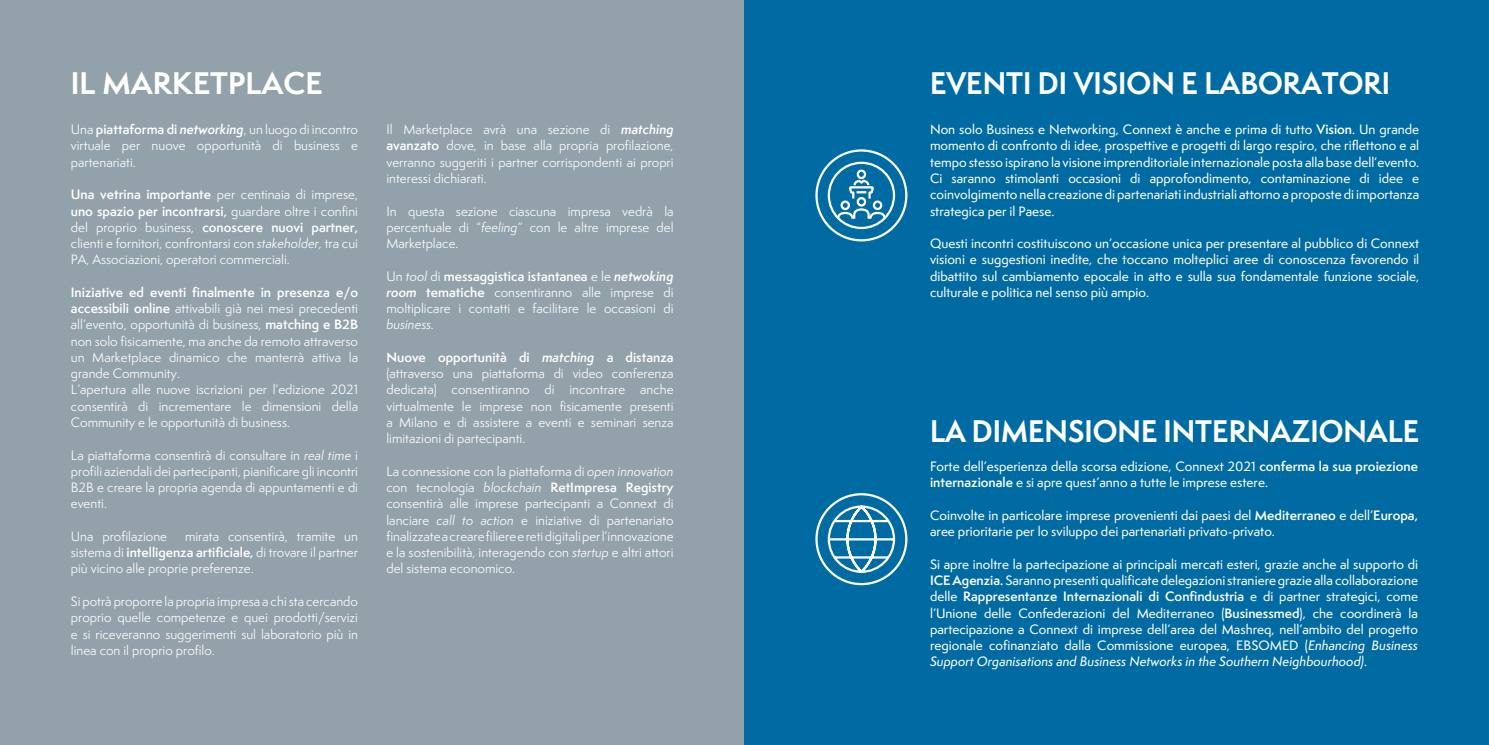
<style>
.page{position:relative;width:1489px;height:745px;background:#fff}
.page>*{position:absolute;margin:0;border:0;box-sizing:border-box;transform-origin:0 0}
.t1{font:700 28.75px "Semplicita Pro";color:#fff;scale:.95 1}
.t2{font:700 28.75px "Semplicita Pro";color:#fff}
.t3{font:12.5px/16.2px "Semplicita Pro";color:#fff;text-align:justify}
.t4{font:500 12.5px/16.2px "Semplicita Pro";color:#fff;text-align:justify}
.t5{font:12.5px "Semplicita Pro Med It";color:#fff}
.t6{font:italic 12.5px "Semplicita Pro";color:#fff}
.s1{font-weight:600}
.s2{font-weight:600;font-style:italic}
.s3{font-style:italic}
.s4{font-family:"Semplicita Pro Med It";font-weight:400}
.s5{font-family:"Semplicita Pro";font-weight:500}
</style>
<div class="page">
<div style="left:0;top:0;width:744px;height:744px;background:#93a1aa"></div>
<div style="left:744px;top:0;width:744px;height:744px;background:#006ba3"></div>
<svg style="left:815px;top:149px;width:93px;height:93px"></svg>
<div style="left:815px;top:493px;width:92px;height:92px;border:2px solid #fff;border-radius:50%"></div>
<svg style="left:826px;top:503px;width:70px;height:71px"></svg>
<h1 class="t2" style="left:71px;top:62px;width:253px">IL MARKETPLACE</h1>
<p class="t3" style="left:71px;top:121px;width:289px">Una <span class="s1">piattaforma di</span> <span class="s2">networking</span>, un luogo di incontro virtuale per nuove opportunità di business e partenariati.</p>
<p class="t3" style="left:71px;top:186px;width:289px"><span class="s1">Una vetrina importante</span> per centinaia di imprese, <span class="s1">uno spazio per incontrarsi,</span> guardare oltre i confini del proprio business, <span class="s1">conoscere nuovi partner, </span>clienti e fornitori, confrontarsi con <span class="s3">stakeholder,</span> tra cui PA, Associazioni, operatori commerciali.</p>
<p class="t3" style="left:71px;top:284px;width:289px;text-align:left"><span class="s1">Iniziative ed eventi finalmente in presenza e/o accessibili online</span> attivabili già nei mesi precedenti all’evento, opportunità di business, <span class="s1">matching e B2B </span>non solo fisicamente, ma anche da remoto attraverso un Marketplace dinamico che manterrà attiva la grande Community.<br>L’apertura alle nuove iscrizioni per l’edizione 2021 consentirà di incrementare le dimensioni della Community e le opportunità di business.</p>
<p class="t3" style="left:71px;top:446px;width:289px">La piattaforma consentirà di consultare in <span class="s3">real time</span> i profili aziendali dei partecipanti, pianificare gli incontri B2B e creare la propria agenda di appuntamenti e di eventi.</p>
<p class="t3" style="left:71px;top:527px;width:98px">Una profilazione</p>
<p class="t3" style="left:71px;top:527px;width:288px;text-indent:114px">mirata consentirà, tramite un sistema di <span class="s1">intelligenza artificiale,</span> di trovare il partner più vicino alle proprie preferenze.</p>
<p class="t3" style="left:71px;top:592px;width:289px">Si potrà proporre la propria impresa a chi sta cercando proprio quelle competenze e quei prodotti/servizi e si riceveranno suggerimenti sul laboratorio più in linea con il proprio profilo.</p>
<p class="t3" style="left:386px;top:121px;width:289px">Il Marketplace avrà una sezione di <span class="s2">matching </span><span class="s1">avanzato</span> dove, in base alla propria profilazione, verranno suggeriti i partner corrispondenti ai propri interessi dichiarati.</p>
<p class="t3" style="left:386px;top:202px;width:289px">In questa sezione ciascuna impresa vedrà la percentuale di “<span class="s3">feeling</span>” con le altre imprese del Marketplace.</p>
<p class="t3" style="left:386px;top:267px;width:289px">Un <span class="s3">tool</span> di <span class="s1">messaggistica istantanea</span> e le <span class="s2">netwoking room</span> <span class="s1">tematiche</span> consentiranno alle imprese di moltiplicare i contatti e facilitare le occasioni di</p>
<p class="t6" style="left:386px;top:316px;width:49px">business.</p>
<p class="t3" style="left:386px;top:349px;width:289px"><span class="s1">Nuove opportunità di</span> <span class="s2">matching</span> <span class="s1">a distanza </span>(attraverso una piattaforma di video conferenza dedicata) consentiranno di incontrare anche virtualmente le imprese non fisicamente presenti a Milano e di assistere a eventi e seminari senza limitazioni di partecipanti.</p>
<p class="t3" style="left:386px;top:462px;width:289px">La connessione con la piattaforma di <span class="s3">open innovation </span>con tecnologia <span class="s3">blockchain</span> <span class="s1">RetImpresa Registry </span>consentirà alle imprese partecipanti a Connext di lanciare <span class="s3">call to action</span> e iniziative di partenariato finalizzate a creare filiere e reti digitali per l’innovazione e la sostenibilità, interagendo con <span class="s3">startup</span> e altri attori del sistema economico.</p>
<h1 class="t1" style="left:930px;top:62px;width:486px">EVENTI DI VISION E LABORATORI</h1>
<p class="t4" style="left:930px;top:121px;width:491px">Non solo Business e Networking, Connext è anche e prima di tutto <span class="s1">Vision</span>. Un grande momento di confronto di idee, prospettive e progetti di largo respiro, che riflettono e al tempo stesso ispirano la visione imprenditoriale internazionale posta alla base dell’evento.<br>Ci saranno stimolanti occasioni di approfondimento, contaminazione di idee e coinvolgimento nella creazione di partenariati industriali attorno a proposte di importanza strategica per il Paese.</p>
<p class="t4" style="left:930px;top:235px;width:491px">Questi incontri costituiscono un’occasione unica per presentare al pubblico di Connext visioni e suggestioni inedite, che toccano molteplici aree di conoscenza favorendo il dibattito sul cambiamento epocale in atto e sulla sua fondamentale funzione sociale, culturale e politica nel senso più ampio.</p>
<h1 class="t1" style="left:930px;top:409px;width:516px">LA DIMENSIONE INTERNAZIONALE</h1>
<p class="t4" style="left:930px;top:458px;width:489px">Forte dell’esperienza della scorsa edizione, Connext 2021 <span class="s1">conferma la sua proiezione internazionale</span> e si apre quest’anno a tutte le imprese estere.</p>
<p class="t4" style="left:930px;top:506px;width:489px">Coinvolte in particolare imprese provenienti dai paesi del <span class="s1">Mediterraneo</span> e dell’<span class="s1">Europa, </span>aree prioritarie per lo sviluppo dei partenariati privato-privato.</p>
<p class="t4" style="left:930px;top:555px;width:489px">Si apre inoltre la partecipazione ai principali mercati esteri, grazie anche al supporto di <span class="s1">ICE Agenzia.</span> Saranno presenti qualificate delegazioni straniere grazie alla collaborazione delle <span class="s1">Rappresentanze Internazionali di Confindustria</span> e di partner strategici, come l’Unione delle Confederazioni del Mediterraneo (<span class="s1">Businessmed</span>), che coordinerà la partecipazione a Connext di imprese dell’area del Mashreq, nell’ambito del progetto regionale cofinanziato dalla Commissione europea, EBSOMED (<span class="s4">Enhancing Business</span></p>
<p class="t5" style="left:930px;top:652px;width:438px">Support Organisations and Business Networks in the Southern Neighbourhood)<span class="s5">.</span></p>
</div>
